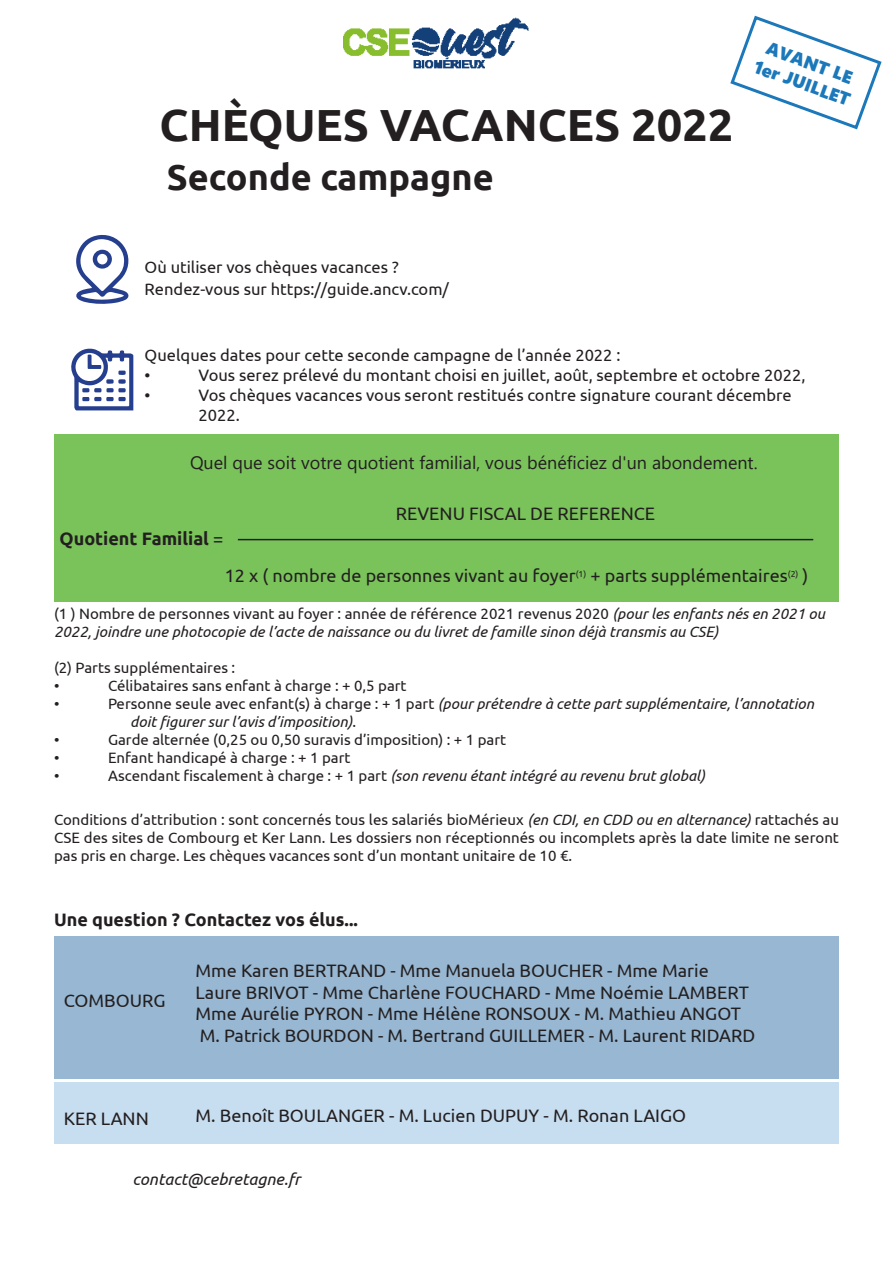
<style>
.page{position:relative;width:893px;height:1263px;background:#fff}
.page>*{position:absolute;margin:0;border:0;box-sizing:border-box;transform-origin:0 0}
.t1{font:700 45px "Ubuntu";color:#231f20}
.t2{font:700 36px "Ubuntu";color:#231f20}
.t3{font:18px "Ubuntu";color:#231f20}
.t4{font:18px "Segoe UI";color:#231f20}
.t5{font:700 18px "Ubuntu";color:#231f20}
.t6{font:18px "Segoe UI Black";color:#1b78ba}
.t7{font:16.5px/19.8px "Ubuntu";color:#231f20}
.t8{font:italic 16.5px "Ubuntu";color:#231f20}
.t9{font:15px/18px "Ubuntu";color:#231f20;text-align:justify}
.t10{font:italic 15px/18px "Ubuntu";color:#231f20}
.s1{font-weight:400}
.s2{font-style:normal}
.s3{font-style:italic}
</style>
<div class="page">
<div style="left:54px;top:434px;width:785px;height:168px;background:#7ac35b"></div>
<div style="left:54px;top:1082px;width:785px;height:62px;background:#c7ddf0"></div>
<div style="left:54px;top:936px;width:785px;height:143px;background:#97b7d2"></div>
<svg style="left:71px;top:348px;width:62px;height:62px"></svg>
<svg style="left:76px;top:235px;width:53px;height:69px"></svg>
<hr style="left:238px;top:539px;width:575px;height:1px;background:#231f20">
<img style="left:344px;top:17px;width:185px;height:52px">
<svg style="left:730px;top:15px;width:152px;height:115px"></svg>
<p class="t1" style="left:160px;top:98px;width:575px">CHÈQUES VACANCES 2022</p>
<p class="t2" style="left:167px;top:155px;width:328px">Seconde campagne</p>
<p class="t6" style="left:772px;top:35px;width:92px;rotate:20deg">AVANT LE</p>
<p class="t6" style="left:759px;top:53px;width:103px;rotate:20deg">1er JUILLET</p>
<p class="t7" style="left:145px;top:257px;width:256px">Où utiliser vos chèques vacances ?</p>
<p class="t7" style="left:145px;top:278px;width:306px">Rendez-vous sur https://guide.ancv.com/</p>
<p class="t7" style="left:145px;top:345px;width:477px">Quelques dates pour cette seconde campagne de l’année 2022 :</p>
<p class="t7" style="left:145px;top:365px;width:7px">•</p>
<p class="t7" style="left:199px;top:365px;width:608px">Vous serez prélevé du montant choisi en juillet, août, septembre et octobre 2022,</p>
<p class="t7" style="left:145px;top:385px;width:7px">•</p>
<p class="t7" style="left:199px;top:385px;width:595px">Vos chèques vacances vous seront restitués contre signature courant décembre<br>2022.</p>
<p class="t4" style="left:190px;top:445px;width:569px">Quel que soit votre quotient familial, vous bénéficiez d'un abondement.</p>
<p class="t5" style="left:60px;top:527px;width:165px">Quotient Familial <span class="s1">=</span></p>
<p class="t3" style="left:396px;top:503px;width:261px">REVENU FISCAL DE REFERENCE</p>
<p class="t3" style="left:225px;top:565px;width:585px">12 x ( nombre de personnes vivant au foyer<sup>(1)</sup> + parts supplémentaires<sup>(2)</sup> )</p>
<p class="t10" style="left:54px;top:604px;width:773px"><span class="s2">(1 ) Nombre de personnes vivant au foyer : année de référence 2021 revenus 2020</span> (pour les enfants nés en 2021 ou<br>2022, joindre une photocopie de l’acte de naissance ou du livret de famille sinon déjà transmis au CSE)</p>
<p class="t9" style="left:54px;top:658px;width:183px">(2) Parts supplémentaires :</p>
<p class="t9" style="left:54px;top:676px;width:7px">•</p>
<p class="t9" style="left:108px;top:676px;width:300px">Célibataires sans enfant à charge : + 0,5 part</p>
<p class="t9" style="left:54px;top:694px;width:7px">•</p>
<p class="t10" style="left:108px;top:694px;width:708px"><span class="s2">Personne seule avec enfant(s) à charge : + 1 part</span> (pour prétendre à cette part supplémentaire, l’annotation</p>
<p class="t10" style="left:130px;top:712px;width:227px">doit figurer sur l’avis d’imposition)<span class="s2">.</span></p>
<p class="t9" style="left:54px;top:730px;width:7px">•</p>
<p class="t9" style="left:108px;top:730px;width:400px">Garde alternée (0,25 ou 0,50 suravis d’imposition) : + 1 part</p>
<p class="t9" style="left:54px;top:748px;width:7px">•</p>
<p class="t9" style="left:108px;top:748px;width:244px">Enfant handicapé à charge : + 1 part</p>
<p class="t9" style="left:54px;top:766px;width:7px">•</p>
<p class="t10" style="left:108px;top:766px;width:599px"><span class="s2">Ascendant fiscalement à charge : + 1 part</span> (son revenu étant intégré au revenu brut global)</p>
<p class="t9" style="left:54px;top:810px;width:786px">Conditions d’attribution : sont concernés tous les salariés bioMérieux <span class="s3">(en CDI, en CDD ou en alternance)</span> rattachés au CSE des sites de Combourg et Ker Lann. Les dossiers non réceptionnés ou incomplets après la date limite ne seront pas pris en charge. Les chèques vacances sont d’un montant unitaire de 10 €.</p>
<p class="t5" style="left:54px;top:909px;width:305px">Une question ? Contactez vos élus...</p>
<p class="t3" style="left:196px;top:960px;width:515px">Mme Karen BERTRAND - Mme Manuela BOUCHER - Mme Marie</p>
<p class="t3" style="left:196px;top:981px;width:555px">Laure BRIVOT - Mme Charlène FOUCHARD - Mme Noémie LAMBERT</p>
<p class="t3" style="left:196px;top:1003px;width:547px">Mme Aurélie PYRON - Mme Hélène RONSOUX - M. Mathieu ANGOT</p>
<p class="t3" style="left:200px;top:1024px;width:557px">M. Patrick BOURDON - M. Bertrand GUILLEMER - M. Laurent RIDARD</p>
<p class="t3" style="left:64px;top:990px;width:103px">COMBOURG</p>
<p class="t3" style="left:64px;top:1108px;width:87px">KER LANN</p>
<p class="t3" style="left:196px;top:1105px;width:492px">M. Benoît BOULANGER - M. Lucien DUPUY - M. Ronan LAIGO</p>
<p class="t8" style="left:132px;top:1169px;width:169px">contact@cebretagne.fr</p>
</div>
